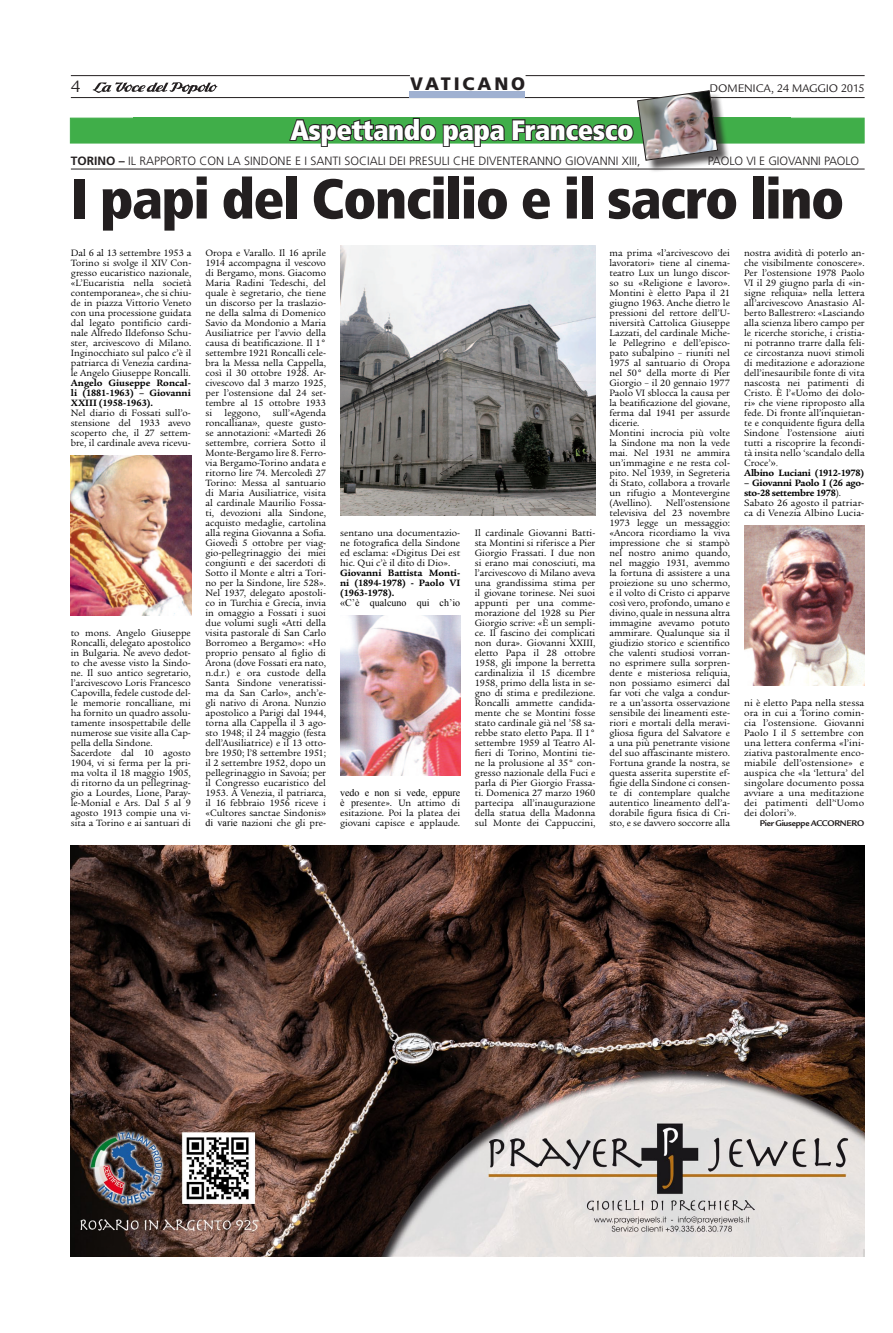
<style>
.page{position:relative;width:893px;height:1333px;background:#fff}
.page>*{position:absolute;margin:0;border:0;box-sizing:border-box;transform-origin:0 0}
.t1{font:900 condensed 56px "Frutiger LT";letter-spacing:-.025em;color:#231f20}
.t2{font:900 condensed 28px "Frutiger LT";letter-spacing:-.02em;color:#fff}
.t3{font:900 18px "Frutiger LT";letter-spacing:.16em;color:#231f20}
.t4{font:18px "Legacy San ITC";color:#231f20}
.t5{font:300 12px "Frutiger LT";color:#231f20}
.t6{font:12px "Legacy San ITC";letter-spacing:-.015em;color:#231f20}
.t7{font:10px/10px "Legacy Ser ITC";color:#000}
.t8{font:700 9px "Legacy San ITC";letter-spacing:-.025em;color:#231f20}
.s1{font-weight:700}
.s2{font-family:"Times New Roman"}
</style>
<div class="page">
<svg style="left:93px;top:82px;width:124px;height:12px"></svg>
<hr style="left:71px;top:97px;width:794px;height:1px;background:#231f20">
<hr style="left:71px;top:75px;width:339px;height:1px;background:#231f20">
<hr style="left:526px;top:75px;width:339px;height:1px;background:#231f20">
<div style="left:70px;top:118px;width:795px;height:25px;background:#40ae49"></div>
<div style="left:639px;top:92px;width:91px;height:81px;background:#231f20;opacity:.75"></div>
<svg style="left:288px;top:90px;width:430px;height:71px"></svg>
<img style="left:71px;top:845px;width:794px;height:410px">
<hr style="left:71px;top:169px;width:794px;height:1px;background:#231f20">
<img style="left:71px;top:455px;width:120px;height:160px">
<img style="left:340px;top:615px;width:121px;height:160px">
<img style="left:744px;top:525px;width:121px;height:160px">
<img style="left:340px;top:245px;width:255px;height:270px">
<p class="t4" style="left:71px;top:76px;width:11px">4</p>
<p class="t3" style="left:410px;top:73px;width:116px">VATICANO</p>
<p class="t6" style="left:710px;top:82px;width:156px">DOMENICA, 24 MAGGIO 2015</p>
<p class="t2" style="left:290px;top:113px;width:345px">Aspettando papa Francesco</p>
<p class="t5" style="left:71px;top:154px;width:302px"><span class="s1">TORINO –</span> IL RAPPORTO CON LA SINDONE E I SANTI SOCIALI</p>
<p class="t5" style="left:389px;top:154px;width:253px">DEI PRESULI C HE DIVENTERANNO GIOVANNI XIII,</p>
<p class="t5" style="left:708px;top:154px;width:153px">PAOLO VI E GIOVANN I PAOLO</p>
<p class="t1" style="left:71px;top:165px;width:775px">I papi del Concilio e il sacro lino</p>
<p class="t7" style="left:71px;top:247px;width:122px">Dal 6 al 13 settembre 1953 a<br>Torino si svolge il XIV Con&shy;gresso eucaristico nazionale, «L’Eucaristia nella società contemporanea», che si chiu&shy;de in piazza Vittorio Veneto con una processione guidata dal legato pontificio cardi&shy;nale Alfredo Ildefonso Schu&shy;ster, arcivescovo di Milano.<br>Inginocchiato sul palco c’è il patriarca di Venezia cardina&shy;le Angelo Giuseppe Roncalli.<br><span class="s1">Angelo Giuseppe Roncal&shy;li (1881-1963) – Giovanni<br>XXIII (1958-1963).<br></span>Nel diario di Fossati sull’o&shy;stensione del 1933 avevo scoperto che, il 27 settem&shy;bre, il cardinale aveva ricevu-</p>
<p class="t7" style="left:609px;top:247px;width:122px">ma prima «l’arcivescovo dei lavoratori» tiene al cinema&shy;teatro Lux un lungo discor&shy;so su «Religione e lavoro».<br>Montini è eletto Papa il 21 giugno 1963. Anche dietro le pressioni del rettore dell’U&shy;niversità Cattolica Giuseppe<br>Lazzati, del cardinale Miche&shy;le Pellegrino e dell’episco&shy;pato subalpino – riuniti nel<br>1975 al santuario di Oropa nel 50° della morte di Pier<br>Giorgio – il 20 gennaio 1977<br>Paolo VI sblocca la causa per la beatificazione del giovane, ferma dal 1941 per assurde dicerie.<br>Montini incrocia più volte la Sindone ma non la vede mai. Nel 1931 ne ammira un’immagine e ne resta col&shy;pito. Nel 1939, in Segreteria di Stato, collabora a trovarle un rifugio a Montevergine (Avellino).</p>
<p class="t7" style="left:744px;top:247px;width:122px">nostra avidità di poterlo an&shy;che visibilmente conoscere».<br>Per l’ostensione 1978 Paolo<br>VI il 29 giugno parla di «in&shy;signe reliquia» nella lettera all’arcivescovo Anastasio Al&shy;berto Ballestrero: «Lasciando alla scienza libero campo per le ricerche storiche, i cristia&shy;ni potranno trarre dalla feli&shy;ce circostanza nuovi stimoli di meditazione e adorazione dell’inesauribile fonte di vita nascosta nei patimenti di<br>Cristo. È l’«Uomo dei dolo&shy;ri» che viene riproposto alla fede. Di fronte all’inquietan&shy;te e conquidente figura della<br>Sindone l’ostensione aiuti tutti a riscoprire la fecondi&shy;tà insita nello ‘scandalo della<br>Croce’<span class="s2">».<br></span><span class="s1">Albino Luciani (1912-1978)</span></p>
<p class="t7" style="left:744px;top:477px;width:122px"><span class="s1">– Giovanni Paolo I (26 ago&shy;sto-28 settembre 1978</span>).<br>Sabato 26 agosto il patriar&shy;ca di Venezia Albino Lucia-</p>
<p class="t7" style="left:206px;top:247px;width:122px;text-align:justify">Oropa e Varallo. Il 16 aprile 1914 accompagna il vescovo di Bergamo, mons. Giacomo Maria Radini Tedeschi, del quale è segretario, che tiene un discorso per la traslazio&shy;ne della salma di Domenico Savio da Mondonio a Maria Ausiliatrice per l’avvio della causa di beatificazione. Il 1° settembre 1921 Roncalli cele&shy;bra la Messa nella Cappella, così il 30 ottobre 1928. Ar&shy;civescovo dal 3 marzo 1925, per l’ostensione dal 24 set&shy;tembre al 15 ottobre 1933 si leggono, sull’«Agenda roncalliana<span class="s2">»</span>, queste gusto&shy;se annotazioni: «Martedì 26 settembre, corriera Sotto il Monte-Bergamo lire 8. Ferro&shy;via Bergamo-Torino andata e ritorno lire 74. Mercoledì 27<br>Torino: Messa al santuario di Maria Ausiliatrice, visita al cardinale Maurilio Fossa&shy;ti, devozioni alla Sindone, acquisto medaglie, cartolina alla regina Giovanna a Sofia.<br>Giovedì 5 ottobre per viag&shy;gio-pellegrinaggio dei miei congiunti e dei sacerdoti di Sotto il Monte e altri a Tori&shy;no per la Sindone, lire 528».<br>Nel 1937, delegato apostoli&shy;co in Turchia e Grecia, invia in omaggio a Fossati i suoi due volumi sugli «Atti della visita pastorale di San Carlo Borromeo a Bergamo»: «Ho proprio pensato al figlio di Arona (dove Fossati era nato, n.d.r.) e ora custode della Santa Sindone veneratissi&shy;ma da San Carlo», anch’e&shy;gli nativo di Arona. Nunzio apostolico a Parigi dal 1944, torna alla Cappella il 3 ago&shy;sto 1948; il 24 maggio (festa dell’Ausiliatrice) e il 13 otto&shy;bre 1950; l’8 settembre 1951; il 2 settembre 1952, dopo un pellegrinaggio in Savoia; per il Congresso eucaristico del 1953. A Venezia, il patriarca, il 16 febbraio 1956 riceve i «Cultores sanctae Sindonis<span class="s2">» di varie n</span>azioni che gli pre-</p>
<p class="t7" style="left:609px;top:497px;width:122px;text-align:justify;text-indent:56px">Nell’ostensione televisiva del 23 novembre 1973 legge un messaggio: «Ancora ricordiamo la viva impressione che si stampò nel nostro animo quando, nel maggio 1931, avemmo la fortuna di assistere a una proiezione su uno schermo, e il volto di Cristo ci apparve così vero, profondo, umano e divino, quale in nessuna altra immagine avevamo potuto ammirare. Qualunque sia il giudizio storico e scientifico che valenti studiosi vorran&shy;no esprimere sulla sorpren&shy;dente e misteriosa reliquia, non possiamo esimerci dal far voti che valga a condur&shy;re a un’assorta osservazione sensibile dei lineamenti este&shy;riori e mortali della meravi&shy;gliosa figura del Salvatore e a una più penetrante visione del suo affascinante mistero.<br>Fortuna grande la nostra, se questa asserita superstite ef&shy;figie della Sindone ci consen&shy;te di contemplare qualche autentico lineamento dell’a&shy;dorabile figura fisica di Cri&shy;sto, e se davvero soccorre alla</p>
<p class="t7" style="left:340px;top:527px;width:122px">sentano una documentazio&shy;ne fotografica della Sindone ed esclama: «Digitus Dei est hic. Qui c’è il dito di Dio».<br><span class="s1">Giovanni Battista Monti&shy;ni (1894-1978) - Paolo VI (1963-1978).<br></span><span class="s2">«C’è qualcuno qui ch’io</span></p>
<p class="t7" style="left:475px;top:527px;width:122px;text-align:justify">Il cardinale Giovanni Batti&shy;sta Montini si riferisce a Pier Giorgio Frassati. I due non si erano mai conosciuti, ma l’arcivescovo di Milano aveva una grandissima stima per il giovane torinese. Nei suoi appunti per una comme&shy;morazione del 1928 su Pier Giorgio scrive: «È un sempli&shy;ce. Il fascino dei complicati non dura». Giovanni XXIII, eletto Papa il 28 ottobre 1958, gli impone la berretta cardinalizia il 15 dicembre 1958, primo della lista in se&shy;gno di stima e predilezione.<br>Roncalli ammette candida&shy;mente che se Montini fosse stato cardinale già nel ’58 sa&shy;rebbe stato eletto Papa. Il 1° settembre 1959 al Teatro Al&shy;fieri di Torino, Montini tie&shy;ne la prolusione al 35° con&shy;gresso nazionale della Fuci e parla di Pier Giorgio Frassa&shy;ti. Domenica 27 marzo 1960 partecipa all’inaugurazione della statua della Madonna sul Monte dei Cappuccini,</p>
<p class="t7" style="left:71px;top:627px;width:122px">to mons. Angelo Giuseppe<br>Roncalli, delegato apostolico in Bulgaria. Ne avevo dedot&shy;to che avesse visto la Sindo&shy;ne. Il suo antico segretario, l’arcivescovo Loris Francesco<br>Capovilla, fedele custode del&shy;le memorie roncalliane, mi ha fornito un quadro assolu&shy;tamente insospettabile delle numerose sue visite alla Cap&shy;pella della Sindone.<br>Sacerdote dal 10 agosto<br>1904, vi si ferma per la pri&shy;ma volta il 18 maggio 1905, di ritorno da un pellegrinag&shy;gio a Lourdes, Lione, Paray&shy;le-Monial e Ars. Dal 5 al 9 agosto 1913 compie una vi&shy;sita a Torino e ai santuari di</p>
<p class="t7" style="left:744px;top:697px;width:122px;text-align:justify">ni è eletto Papa nella stessa ora in cui a Torino comin&shy;cia l’ostensione. Giovanni Paolo I il 5 settembre con una lettera conferma «l’ini&shy;ziativa pastoralmente enco&shy;miabile dell’ostensione» e auspica che «la ‘lettura’ del singolare documento possa avviare a una meditazione dei patimenti dell’‘Uomo dei dolori’<span class="s2">».</span></p>
<p class="t8" style="left:760px;top:817px;width:106px">Pier Giuseppe ACCORNERO</p>
<p class="t7" style="left:340px;top:787px;width:122px;text-align:justify"><span class="s2">vedo e non si vede, eppure è pr</span>esente». Un attimo di esitazione. Poi la platea dei giovani capisce e applaude.</p>
</div>
